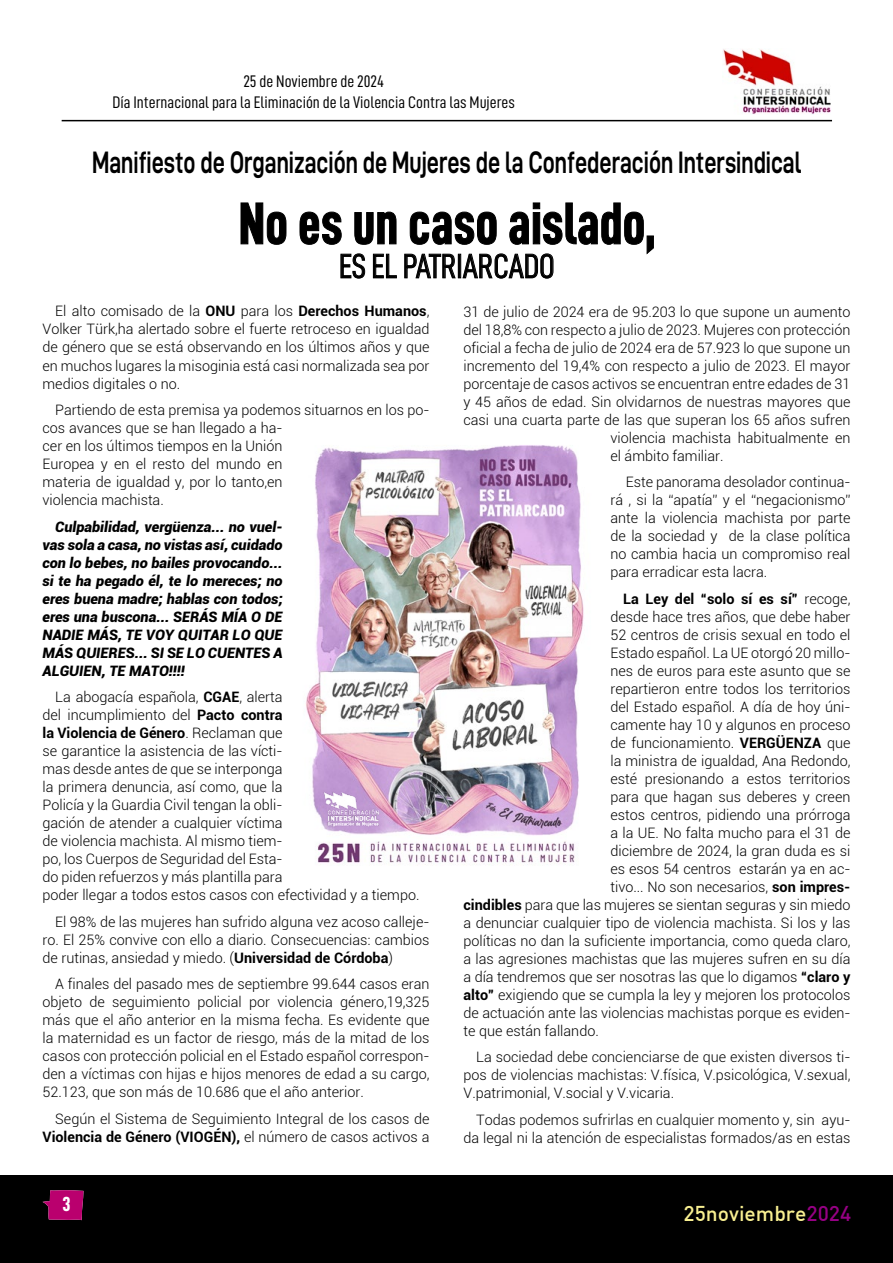
<style>
.page{position:relative;width:893px;height:1263px;background:#fff}
.page>*{position:absolute;margin:0;border:0;box-sizing:border-box;transform-origin:0 0}
.t1{font:59.25px "D DIN Condensed Bold";color:#000;scale:.94 1}
.t2{font:34.35px "D DIN Condensed";color:#000;scale:.94 1}
.t3{font:31.05px "D DIN Exp Bold";color:#000;scale:.69 1}
.t4{font:500 21px "DIN";color:#f8ef91}
.t5{font:20.4px "D DIN Condensed Bold";color:#fff}
.t6{font:16.8px/21px "D DIN Condensed";color:#000;text-align:center}
.t7{font:300 14.4px/18px "Roboto";color:#000;text-align:justify}
.t8{font:italic 900 14.4px/18px "Roboto";color:#000;text-align:justify}
.t9{font:700 14.4px "Roboto";color:#000}
.s1{font-weight:700}
.s2{font-weight:300}
.s3{color:#960084}
</style>
<div class="page">
<div style="left:0;top:1175px;width:893px;height:88px;background:#000"></div>
<svg style="left:43px;top:1190px;width:41px;height:30px"></svg>
<img style="left:723px;top:49px;width:108px;height:66px">
<hr style="left:62px;top:120px;width:770px;height:1px;background:#000">
<svg style="left:240px;top:202px;width:47px;height:43px"></svg>
<svg style="left:299px;top:211px;width:43px;height:34px"></svg>
<svg style="left:354px;top:211px;width:43px;height:34px"></svg>
<svg style="left:340px;top:253px;width:25px;height:26px"></svg>
<svg style="left:373px;top:253px;width:24px;height:26px"></svg>
<svg style="left:404px;top:202px;width:250px;height:77px"></svg>
<img style="left:306px;top:445px;width:278px;height:420px">
<img style="left:316px;top:784px;width:71px;height:52px">
<p class="t6" style="left:113px;top:71px;width:404px">25 de Noviembre de 2024<br>Día Internacional para la Eliminación de la Violencia Contra las Mujeres</p>
<h3 class="t3" style="left:92px;top:145px;width:1029px">Manifiesto de Organización de Mujeres de la Confederación Intersindical</h3>
<h1 class="t1" style="left:239px;top:191px;width:444px">No es un caso aislado,</h1>
<h2 class="t2" style="left:339px;top:247px;width:231px">ES EL PATRIARCADO</h2>
<p class="t7" style="left:43px;top:302px;width:388px;text-indent:13px">El alto comisado de la <span class="s1">ONU</span> para los <span class="s1">Derechos Humanos</span>, Volker Türk,ha alertado sobre el fuerte retroceso en igualdad de género que se está observando en los últimos años y que en muchos lugares la misoginia está casi normalizada sea por medios digitales o no.</p>
<p class="t7" style="left:43px;top:400px;width:388px;text-align:left;text-indent:13px">Partiendo de esta premisa ya podemos situarnos en los po&shy;cos avances que se han llegado a ha-<br>cer en los últimos tiempos en la Unión<br>Europea y en el resto del mundo en<br>materia de igualdad y, por lo tanto,en<br>violencia machista.</p>
<p class="t8" style="left:43px;top:517px;width:242px;text-indent:13px">Culpabilidad, vergüenza... no vuel&shy;vas sola a casa, no vistas así, cuidado con lo bebes, no bailes provocando... si te ha pegado él, te lo mereces; no eres buena madre; hablas con todos; eres una buscona... SERÁS MÍA O DE NADIE MÁS, TE VOY QUITAR LO QUE MÁS QUIERES... SI SE LO CUENTES A ALGUIEN, TE MATO!!!!</p>
<p class="t7" style="left:43px;top:687px;width:378px;text-align:left;text-indent:13px">La abogacía española, <span class="s1">CGAE</span>, alerta<br>del incumplimiento del <span class="s1">Pacto contra<br>la Violencia de Género</span>. Reclaman que<br>se garantice la asistencia de las vícti-<br>mas desde antes de que se interponga<br>la primera denuncia, así como, que la<br>Policía y la Guardia Civil tengan la obli-<br>gación de atender a cualquier víctima<br>de violencia machista. Al mismo tiem-<br>po, los Cuerpos de Seguridad del Esta-<br>do piden refuerzos y más plantilla para<br>poder llegar a todos estos casos con efectividad y a tiempo.</p>
<p class="t7" style="left:43px;top:912px;width:388px;text-indent:13px">El 98% de las mujeres han sufrido alguna vez acoso calleje&shy;ro. El 25% convive con ello a diario. Consecuencias: cambios de rutinas, ansiedad y miedo. (<span class="s1">Universidad de Córdoba</span>)</p>
<p class="t7" style="left:43px;top:974px;width:388px;text-indent:13px">A finales del pasado mes de septiembre 99.644 casos eran objeto de seguimiento policial por violencia género,19,325 más que el año anterior en la misma fecha. Es evidente que la maternidad es un factor de riesgo, más de la mitad de los casos con protección policial en el Estado español correspon&shy;den a víctimas con hijas e hijos menores de edad a su cargo, 52.123, que son más de 10.686 que el año anterior.</p>
<p class="t7" style="left:43px;top:1109px;width:388px;text-align:right">Según el Sistema de Seguimiento Integral de los casos de<br><span class="s1">Violencia de Género (VIOGÉN),</span> el número de casos activos a</p>
<p class="t7" style="left:463px;top:302px;width:388px">31 de julio de 2024 era de 95.203 lo que supone un aumento</p>
<p class="t7" style="left:463px;top:320px;width:388px">del 18,8% con respecto a julio de 2023. Mujeres con protección</p>
<p class="t7" style="left:463px;top:338px;width:388px">oficial a fecha de julio de 2024 era de 57.923 lo que supone un</p>
<p class="t7" style="left:463px;top:356px;width:388px">incremento del 19,4% con respecto a julio de 2023. El mayor</p>
<p class="t7" style="left:463px;top:374px;width:388px">porcentaje de casos activos se encuentran entre edades de 31</p>
<p class="t7" style="left:463px;top:392px;width:388px">y 45 años de edad. Sin olvidarnos de nuestras mayores que</p>
<p class="t7" style="left:463px;top:410px;width:388px">casi una cuarta parte de las que superan los 65 años sufren</p>
<p class="t7" style="left:610px;top:428px;width:242px">violencia machista habitualmente en</p>
<p class="t7" style="left:610px;top:446px;width:115px">el ámbito familiar.</p>
<p class="t7" style="left:610px;top:472px;width:242px;text-indent:16px">Este panorama desolador continua&shy;rá , si la “apatía” y el “negacionismo” ante la violencia machista por parte de la sociedad y de la clase política no cambia hacia un compromiso real para erradicar esta lacra.</p>
<p class="t9" style="left:623px;top:588px;width:229px">La Ley del “solo sí es sí” <span class="s2">recoge,</span></p>
<p class="t7" style="left:610px;top:607px;width:242px">desde hace tres años, que debe haber</p>
<p class="t7" style="left:610px;top:625px;width:242px">52 centros de crisis sexual en todo el</p>
<p class="t7" style="left:610px;top:643px;width:242px">Estado español. La UE otorgó 20 millo-</p>
<p class="t7" style="left:610px;top:661px;width:242px">nes de euros para este asunto que se</p>
<p class="t7" style="left:610px;top:679px;width:242px">repartieron entre todos los territorios</p>
<p class="t7" style="left:610px;top:697px;width:242px">del Estado español. A día de hoy úni-</p>
<p class="t7" style="left:610px;top:715px;width:242px">camente hay 10 y algunos en proceso</p>
<p class="t7" style="left:610px;top:733px;width:242px">de funcionamiento. <span class="s1">VERGÜENZA</span> que</p>
<p class="t7" style="left:610px;top:751px;width:242px">la ministra de igualdad, Ana Redondo,</p>
<p class="t7" style="left:610px;top:769px;width:242px">esté presionando a estos territorios</p>
<p class="t7" style="left:610px;top:787px;width:242px">para que hagan sus deberes y creen</p>
<p class="t7" style="left:610px;top:805px;width:242px">estos centros, pidiendo una prórroga</p>
<p class="t7" style="left:610px;top:823px;width:242px">a la UE. No falta mucho para el 31 de</p>
<p class="t7" style="left:610px;top:841px;width:242px">diciembre de 2024, la gran duda es si</p>
<p class="t7" style="left:610px;top:859px;width:242px">es esos 54 centros estarán ya en ac-</p>
<p class="t7" style="left:610px;top:877px;width:242px">tivo... No son necesarios, <span class="s1">son impres-</span></p>
<p class="t7" style="left:463px;top:895px;width:388px"><span class="s1">cindibles</span> para que las mujeres se sientan seguras y sin miedo</p>
<p class="t7" style="left:463px;top:913px;width:388px">a denunciar cualquier tipo de violencia machista. Si los y las</p>
<p class="t7" style="left:463px;top:931px;width:388px">políticas no dan la suficiente importancia, como queda claro,</p>
<p class="t7" style="left:463px;top:949px;width:388px">a las agresiones machistas que las mujeres sufren en su día</p>
<p class="t7" style="left:463px;top:967px;width:388px">a día tendremos que ser nosotras las que lo digamos <span class="s1">“claro y</span></p>
<p class="t7" style="left:463px;top:985px;width:388px"><span class="s1">alto”</span> exigiendo que se cumpla la ley y mejoren los protocolos</p>
<p class="t7" style="left:463px;top:1003px;width:388px">de actuación ante las violencias machistas porque es eviden-</p>
<p class="t7" style="left:463px;top:1021px;width:137px">te que están fallando.</p>
<p class="t7" style="left:463px;top:1047px;width:388px;text-indent:13px">La sociedad debe concienciarse de que existen diversos ti&shy;pos de violencias machistas: V.física, V.psicológica, V.sexual, V.patrimonial, V.social y V.vicaria.</p>
<p class="t7" style="left:463px;top:1110px;width:388px;text-align:right">Todas podemos sufrirlas en cualquier momento y, sin ayu&shy;da legal ni la atención de especialistas formados/as en estas</p>
<h3 class="t5" style="left:62px;top:1193px;width:10px">3</h3>
<h3 class="t4" style="left:684px;top:1199px;width:169px">25noviembre<span class="s3">2024</span></h3>
</div>
